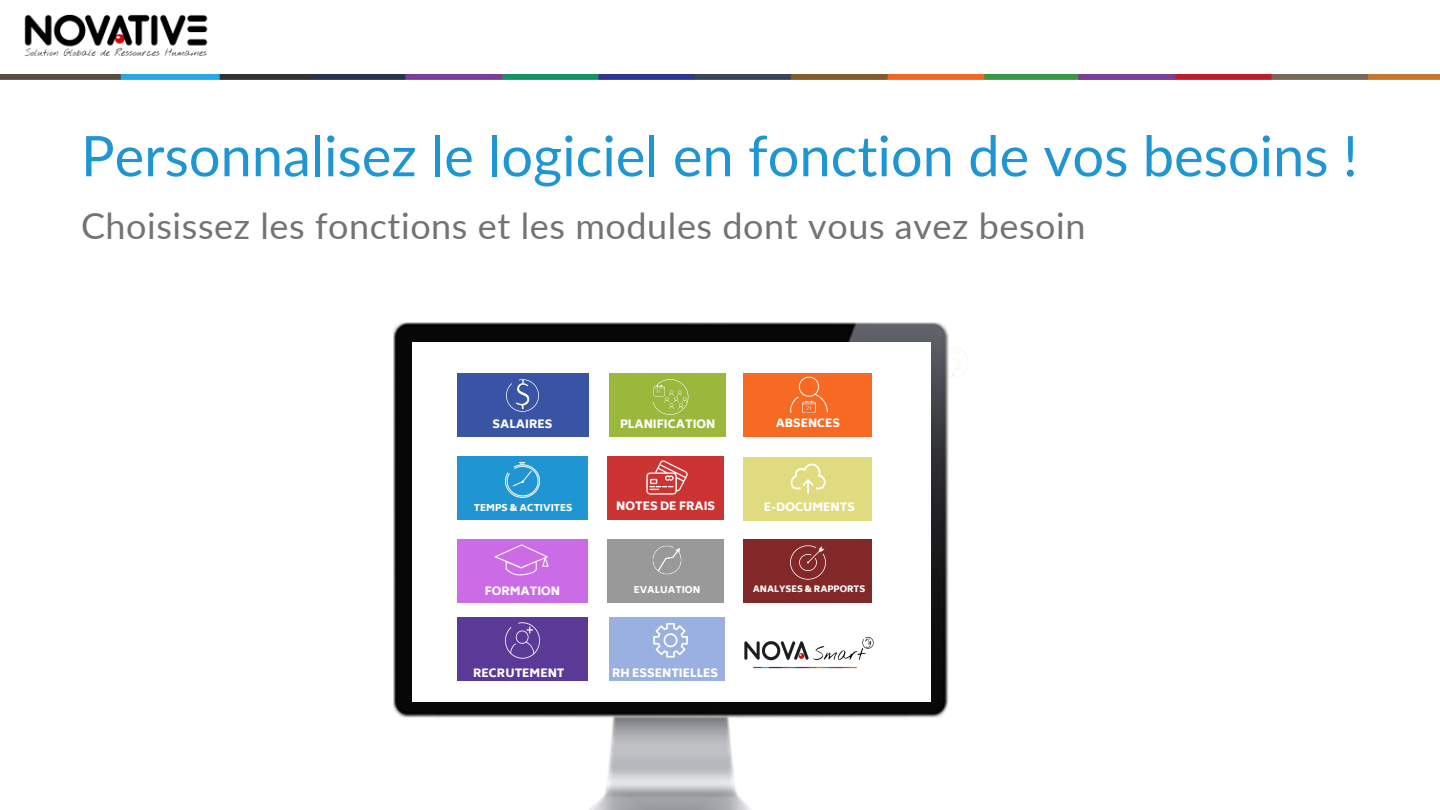
<style>
.page{position:relative;width:1440px;height:810px;background:#fff}
.page>*{position:absolute;margin:0;border:0;box-sizing:border-box;transform-origin:0 0}
.t1{font:56px "Lato";color:#1f95d3}
.t2{font:36px "Lato";letter-spacing:.015em;color:#737373}
.t3{font:800 11.3px "Biryani";color:#fff}
.t4{font:800 11.2px "Biryani";color:#fff}
.t5{font:800 9.3px "Biryani";color:#fff}
.t6{font:800 8.7px "Biryani";color:#fff}
</style>
<div class="page">
<img style="left:0;top:75px;width:1440px;height:4px">
<img style="left:24px;top:14px;width:184px;height:42px">
<img style="left:393px;top:322px;width:575px;height:488px">
<div style="left:412px;top:342px;width:518px;height:359px;background:#fff"></div>
<div style="left:457px;top:373px;width:132px;height:63px;background:#3a54a5"></div>
<div style="left:609px;top:373px;width:116px;height:63px;background:#99b83c"></div>
<div style="left:743px;top:373px;width:129px;height:63px;background:#f76a23"></div>
<div style="left:457px;top:456px;width:131px;height:63px;background:#1f95d3"></div>
<div style="left:607px;top:456px;width:117px;height:63px;background:#c33"></div>
<div style="left:743px;top:457px;width:129px;height:64px;background:#e1db7f"></div>
<div style="left:457px;top:539px;width:131px;height:63px;background:#cb6ce6"></div>
<div style="left:607px;top:539px;width:117px;height:63px;background:#999"></div>
<div style="left:743px;top:539px;width:129px;height:63px;background:#822828"></div>
<img style="left:506px;top:379px;width:32px;height:32px">
<img style="left:653px;top:379px;width:35px;height:36px">
<img style="left:505px;top:463px;width:35px;height:34px">
<img style="left:647px;top:460px;width:40px;height:35px">
<img style="left:790px;top:463px;width:36px;height:31px">
<img style="left:494px;top:544px;width:55px;height:32px">
<img style="left:653px;top:545px;width:29px;height:29px">
<img style="left:791px;top:545px;width:34px;height:35px">
<img style="left:790px;top:376px;width:38px;height:37px">
<img style="left:745px;top:636px;width:129px;height:32px">
<div style="left:609px;top:617px;width:115px;height:64px;background:#9ab0e0"></div>
<svg style="left:653px;top:623px;width:35px;height:35px"></svg>
<div style="left:457px;top:617px;width:131px;height:64px;background:#5a3a96"></div>
<img style="left:505px;top:623px;width:35px;height:36px">
<p class="t1" style="left:81px;top:121px;width:1278px">Personnalisez le logiciel en fonction de vos besoins !</p>
<p class="t2" style="left:81px;top:203px;width:1006px">Choisissez les fonctions et les modules dont vous avez besoin</p>
<p class="t3" style="left:493px;top:417px;width:61px">SALAIRES</p>
<p class="t5" style="left:474px;top:502px;width:100px">TEMPS &amp; ACTIVITES</p>
<p class="t3" style="left:620px;top:417px;width:97px">PLANIFICATION</p>
<p class="t4" style="left:776px;top:417px;width:66px">ABSENCES</p>
<p class="t3" style="left:616px;top:499px;width:100px">NOTES DE FRAIS</p>
<p class="t3" style="left:764px;top:501px;width:93px">E-DOCUMENTS</p>
<p class="t3" style="left:485px;top:584px;width:77px">FORMATION</p>
<p class="t5" style="left:634px;top:584px;width:68px">EVALUATION</p>
<p class="t3" style="left:473px;top:666px;width:93px">RECRUTEMENT</p>
<p class="t3" style="left:612px;top:666px;width:108px">RH ESSENTIELLES</p>
<p class="t6" style="left:753px;top:584px;width:114px">ANALYSES &amp; RAPPORTS</p>
</div>
